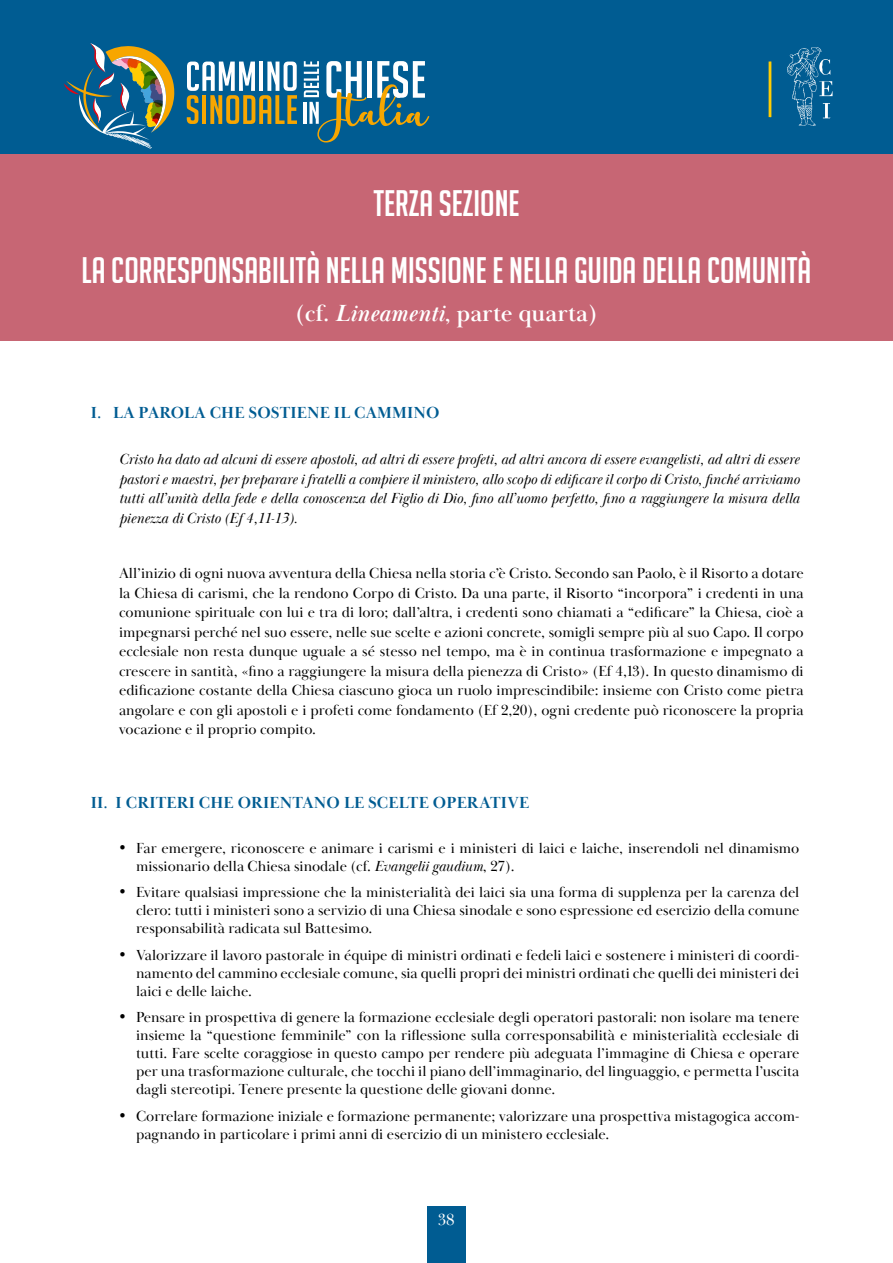
<style>
.page{position:relative;width:893px;height:1263px;background:#fff}
.page>*{position:absolute;margin:0;border:0;box-sizing:border-box;transform-origin:0 0}
.t1{font:36px/67.5px "Big Noodle Titling";color:#fff;text-align:center}
.t2{font:700 24px "Baskerville Display PT";color:#fff}
.t3{font:700 16.5px "Baskerville Display PT";letter-spacing:.01em;color:#005c92}
.t4{font:16.5px "Baskerville Display PT";color:#fff}
.t5{font:15px/18px "Baskerville Display PT";color:#000;text-align:justify}
.t6{font:italic 15px/19.5px "Baskerville Display PT";color:#000;text-align:justify}
.s1{font-style:italic}
</style>
<div class="page">
<div style="left:427px;top:1205px;width:39px;height:58px;background:#005c92"></div>
<div style="left:0;top:0;width:893px;height:340px;background:#c76674"></div>
<div style="left:0;top:0;width:893px;height:153px;background:#005c92"></div>
<svg style="left:187px;top:62px;width:110px;height:62px"></svg>
<svg style="left:304px;top:61px;width:125px;height:81px"></svg>
<svg style="left:64px;top:43px;width:111px;height:106px"></svg>
<img style="left:787px;top:47px;width:46px;height:78px">
<hr style="left:769px;top:62px;width:2px;height:55px;background:#ffcc03">
<h1 class="t1" style="left:82px;top:169px;width:731px">TERZA SEZIONE<br>LA CORRESPONSABILITÀ NELLA MISSIONE E NELLA GUIDA DELLA COMUNITÀ</h1>
<h2 class="t2" style="left:295px;top:298px;width:304px">(cf. <span class="s1">Lineamenti</span>, parte quarta)</h2>
<p class="t3" style="left:91px;top:403px;width:350px">I. LA PAROLA CHE SOSTIENE IL CAMMINO</p>
<p class="t6" style="left:119px;top:450px;width:682px">Cristo ha dato ad alcuni di essere apostoli, ad altri di essere profeti, ad altri ancora di essere evangelisti, ad altri di essere pastori e maestri, per preparare i fratelli a compiere il ministero, allo scopo di edificare il corpo di Cristo, finché arriviamo tutti all’unità della fede e della conoscenza del Figlio di Dio, fino all’uomo perfetto, fino a raggiungere la misura della pienezza di Cristo (Ef 4,11-13).</p>
<p class="t5" style="left:119px;top:564px;width:686px;line-height:19.5px">All’inizio di ogni nuova avventura della Chiesa nella storia c’è Cristo. Secondo san Paolo, è il Risorto a dotare la Chiesa di carismi, che la rendono Corpo di Cristo. Da una parte, il Risorto “incorpora” i credenti in una comunione spirituale con lui e tra di loro; dall’altra, i credenti sono chiamati a “edificare” la Chiesa, cioè a impegnarsi perché nel suo essere, nelle sue scelte e azioni concrete, somigli sempre più al suo Capo. Il corpo ecclesiale non resta dunque uguale a sé stesso nel tempo, ma è in continua trasformazione e impegnato a crescere in santità, «fino a raggiungere la misura della pienezza di Cristo» (Ef 4,13). In questo dinamismo di edificazione costante della Chiesa ciascuno gioca un ruolo imprescindibile: insieme con Cristo come pietra angolare e con gli apostoli e i profeti come fondamento (Ef 2,20), ogni credente può riconoscere la propria vocazione e il proprio compito.</p>
<p class="t3" style="left:91px;top:792px;width:440px">II. I CRITERI CHE ORIENTANO LE SCELTE OPERATIVE</p>
<p class="t5" style="left:136px;top:839px;width:665px;text-indent:-17px">• Far emergere, riconoscere e animare i carismi e i ministeri di laici e laiche, inserendoli nel dinamismo missionario della Chiesa sinodale (cf. <span class="s1">Evangelii gaudium</span>, 27).</p>
<p class="t5" style="left:136px;top:884px;width:665px;text-indent:-17px">• Evitare qualsiasi impressione che la ministerialità dei laici sia una forma di supplenza per la carenza del clero: tutti i ministeri sono a servizio di una Chiesa sinodale e sono espressione ed esercizio della comune responsabilità radicata sul Battesimo.</p>
<p class="t5" style="left:136px;top:946px;width:665px;text-indent:-17px">• Valorizzare il lavoro pastorale in équipe di ministri ordinati e fedeli laici e sostenere i ministeri di coordi&shy;namento del cammino ecclesiale comune, sia quelli propri dei ministri ordinati che quelli dei ministeri dei laici e delle laiche.</p>
<p class="t5" style="left:136px;top:1009px;width:665px;text-indent:-17px">• Pensare in prospettiva di genere la formazione ecclesiale degli operatori pastorali: non isolare ma tenere insieme la “questione femminile” con la riflessione sulla corresponsabilità e ministerialità ecclesiale di tutti. Fare scelte coraggiose in questo campo per rendere più adeguata l’immagine di Chiesa e operare per una trasformazione culturale, che tocchi il piano dell’immaginario, del linguaggio, e permetta l’uscita dagli stereotipi. Tenere presente la questione delle giovani donne.</p>
<p class="t5" style="left:136px;top:1107px;width:665px;text-indent:-17px">• Correlare formazione iniziale e formazione permanente; valorizzare una prospettiva mistagogica accom&shy;pagnando in particolare i primi anni di esercizio di un ministero ecclesiale.</p>
<p class="t4" style="left:438px;top:1210px;width:18px">38</p>
</div>
